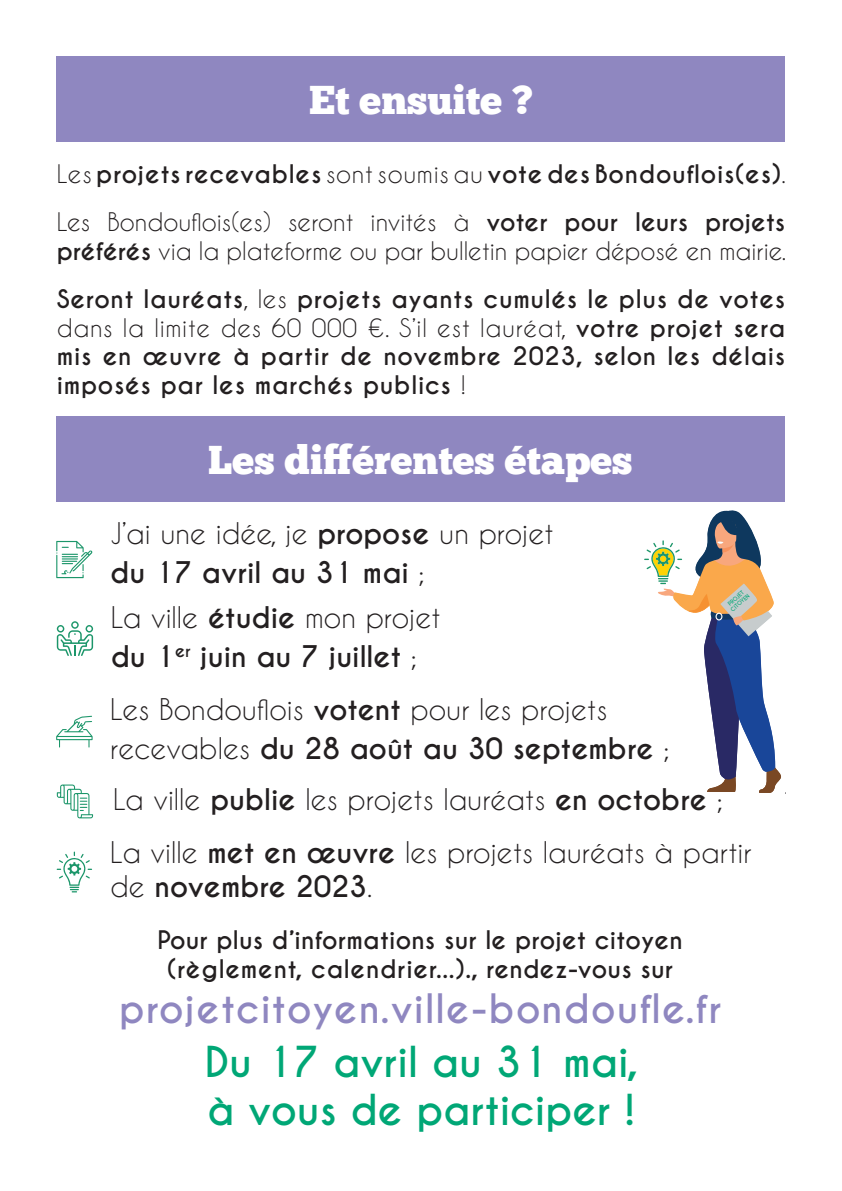
<style>
.page{position:relative;width:842px;height:1191px;background:#fff}
.page>*{position:absolute;margin:0;border:0;box-sizing:border-box;transform-origin:0 0}
.t1{font:700 40px "Caviar Dreams";color:#00a776}
.t2{font:40px "Chunk Five Ex";color:#fff}
.t3{font:700 38px "Caviar Dreams";letter-spacing:.03em;color:#8f87c0}
.t4{font:28px/33.6px "Caviar Dreams";color:#231f20}
.t5{font:700 28px "Caviar Dreams";color:#231f20}
.t6{font:700 24px/28.8px "Caviar Dreams";letter-spacing:.03em;color:#231f20;text-align:justify}
.t7{font:24px/28.8px "Caviar Dreams";color:#231f20}
.t8{font:700 24px "Caviar Dreams";letter-spacing:.01em;color:#231f20}
.t9{font:700 5.4px "Caviar Dreams";color:#00a776}
.s1{font-weight:400}
.s2{font-weight:700}
</style>
<div class="page">
<div style="left:57px;top:57px;width:728px;height:85px;background:#8f87c0"></div>
<svg style="left:57px;top:784px;width:36px;height:34px"></svg>
<div style="left:56px;top:417px;width:729px;height:85px;background:#8f87c0"></div>
<svg style="left:56px;top:716px;width:37px;height:31px"></svg>
<svg style="left:644px;top:510px;width:142px;height:283px"></svg>
<svg style="left:56px;top:541px;width:37px;height:37px"></svg>
<svg style="left:57px;top:621px;width:36px;height:35px"></svg>
<svg style="left:57px;top:851px;width:35px;height:41px"></svg>
<p class="t2" style="left:309px;top:70px;width:225px">Et ensuite ?</p>
<p class="t6" style="left:57px;top:160px;width:731px"><span class="s1">Les</span> projets recevables <span class="s1">sont soumis au</span> vote des Bondouflois(es)<span class="s1">.</span></p>
<p class="t7" style="left:57px;top:207px;width:731px">Les Bondouflois(es) seront invités à <span class="s2">voter pour leurs projets préférés</span> via la plateforme ou par bulletin papier déposé en mairie.</p>
<p class="t6" style="left:57px;top:285px;width:730px">Seront lauréats<span class="s1">, les</span> projets ayants cumulés le plus de votes <span class="s1">dans la limite des 60 000 €. S’il est lauréat,</span> votre projet sera mis en œuvre à partir de novembre 2023, selon les délais imposés par les marchés publics <span class="s1">!</span></p>
<p class="t2" style="left:208px;top:430px;width:426px">Les différentes étapes</p>
<p class="t4" style="left:110px;top:516px;width:445px">J’ai une idée, je <span class="s2">propose</span> un projet</p>
<p class="t5" style="left:110px;top:555px;width:316px">du 17 avril au 31 mai <span class="s1">;</span></p>
<p class="t4" style="left:111px;top:600px;width:331px">La ville <span class="s2">étudie</span> mon projet</p>
<p class="t5" style="left:111px;top:639px;width:308px">du 1<sup>er</sup> juin au 7 juillet <span class="s1">;</span></p>
<p class="t4" style="left:110px;top:692px;width:499px">Les Bondouflois <span class="s2">votent</span> pour les projets</p>
<p class="t5" style="left:110px;top:731px;width:561px"><span class="s1">recevables</span> du 28 août au 30 septembre <span class="s1">;</span></p>
<p class="t4" style="left:113px;top:782px;width:612px">La ville <span class="s2">publie</span> les projets lauréats <span class="s2">en octobre</span> ;</p>
<p class="t4" style="left:110px;top:835px;width:643px">La ville <span class="s2">met en œuvre</span> les projets lauréats à partir de <span class="s2">novembre 2023</span>.</p>
<p class="t9" style="left:727px;top:602px;width:21px;rotate:-42deg">PROJET</p>
<p class="t9" style="left:729px;top:608px;width:25px;rotate:-42deg">CITOYEN</p>
<p class="t8" style="left:157px;top:925px;width:527px">Pour plus d’informations sur le projet citoyen</p>
<p class="t6" style="left:167px;top:955px;width:507px">(règlement, calendrier...)., rendez-vous sur</p>
<p class="t3" style="left:119px;top:986px;width:604px">projetcitoyen.ville-bondoufle.fr</p>
<p class="t1" style="left:205px;top:1037px;width:435px">Du 17 avril au 31 mai,</p>
<p class="t1" style="left:207px;top:1085px;width:429px">à vous de participer !</p>
</div>
